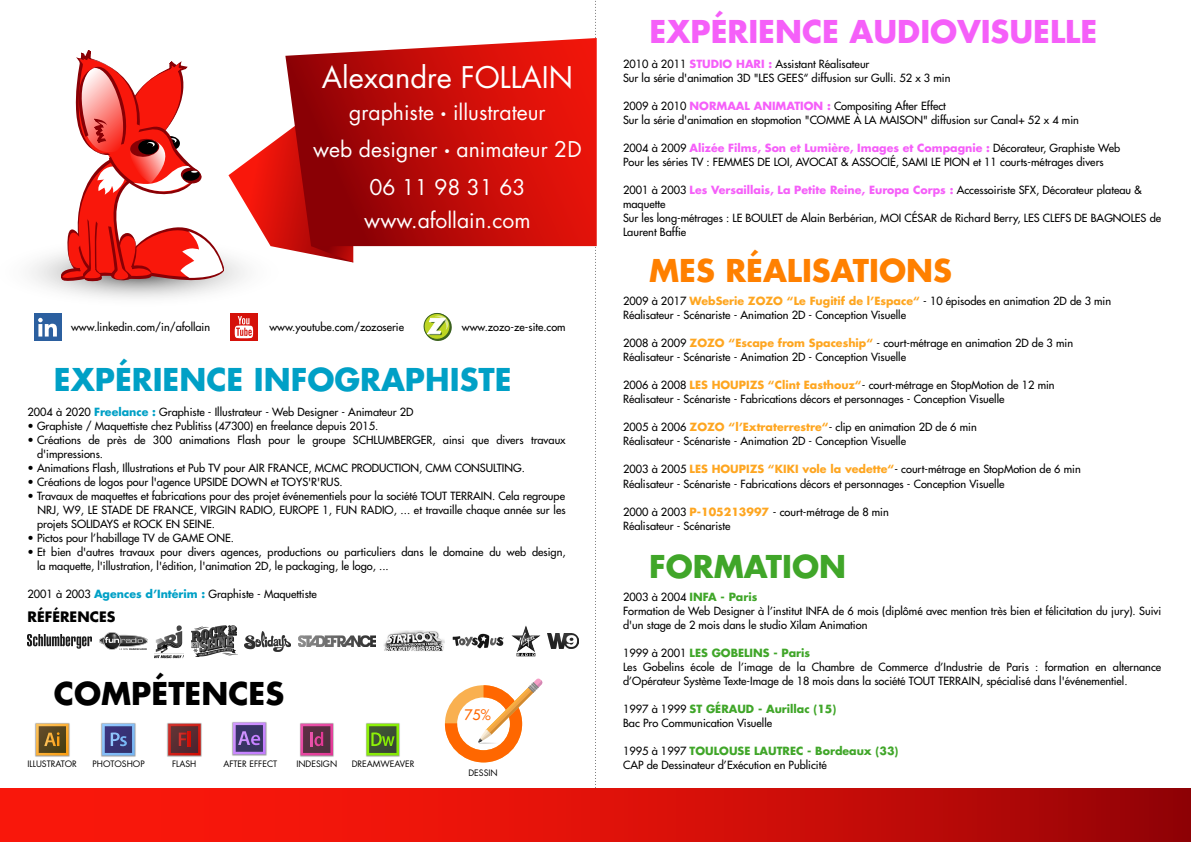
<style>
.page{position:relative;width:1191px;height:842px;background:#fff}
.page>*{position:absolute;margin:0;border:0;box-sizing:border-box;transform-origin:0 0}
.t1{font:700 30.6px "Futura";color:#00a0c6}
.t2{font:700 30.6px "Futura";color:#f55ff9}
.t3{font:700 30.6px "Futura";color:#ff8000}
.t4{font:700 30.6px "Futura";color:#000}
.t5{font:700 30.6px "Futura";color:#40a629}
.t6{font:29px "Futura";color:#fff}
.t7{font:21.1px/36.6px "Futura";color:#fff;text-align:center}
.t8{font:14.1px "Futura";color:#ff6700}
.t9{font:700 14px "Futura";color:#000}
.t10{font:11px/14px "Futura";color:#000}
.t11{font:10.9px "Futura";color:#000}
.t12{font:8.6px "Futura";color:#000}
.s1{font-size:10.2px}
.s2{font-weight:700;color:#00a0c6}
.s3{color:#fff}
.s4{font-weight:700;color:#f55ff9}
.s5{font-weight:700;color:#fea621}
.s6{font-weight:700;color:#40a629}
</style>
<div class="page">
<svg style="left:595px;top:0;width:1px;height:789px"></svg>
<img style="left:101px;top:723px;width:35px;height:34px">
<svg style="left:102px;top:724px;width:33px;height:31px"></svg>
<img style="left:232px;top:722px;width:35px;height:34px">
<svg style="left:233px;top:722px;width:32px;height:32px"></svg>
<img style="left:300px;top:723px;width:34px;height:34px">
<svg style="left:300px;top:724px;width:33px;height:31px"></svg>
<img style="left:167px;top:723px;width:35px;height:34px">
<svg style="left:168px;top:724px;width:33px;height:31px"></svg>
<img style="left:35px;top:723px;width:35px;height:34px">
<svg style="left:36px;top:724px;width:33px;height:31px"></svg>
<img style="left:366px;top:723px;width:34px;height:34px">
<svg style="left:366px;top:724px;width:33px;height:31px"></svg>
<svg style="left:445px;top:678px;width:97px;height:84px"></svg>
<img style="left:28px;top:634px;width:64px;height:14px">
<img style="left:100px;top:633px;width:47px;height:17px">
<img style="left:155px;top:625px;width:29px;height:33px">
<img style="left:191px;top:625px;width:46px;height:32px">
<img style="left:245px;top:631px;width:45px;height:20px">
<img style="left:298px;top:635px;width:77px;height:12px">
<img style="left:383px;top:631px;width:61px;height:20px">
<img style="left:452px;top:634px;width:52px;height:14px">
<img style="left:511px;top:625px;width:29px;height:32px">
<img style="left:548px;top:634px;width:30px;height:14px">
<svg style="left:0;top:789px;width:1191px;height:53px;background:#d61009"></svg>
<div style="left:34px;top:313px;width:27px;height:28px;background:#2b5f9f"></div>
<svg style="left:38px;top:318px;width:19px;height:19px"></svg>
<div style="left:230px;top:313px;width:28px;height:28px;background:#d5110a"></div>
<svg style="left:235px;top:316px;width:18px;height:22px"></svg>
<svg style="left:423px;top:313px;width:29px;height:28px"></svg>
<svg style="left:31px;top:50px;width:322px;height:249px"></svg>
<svg style="left:285px;top:38px;width:312px;height:208px;background:#c21815"></svg>
<p class="t6" style="left:322px;top:57px;width:253px">Alexandre FOLLAIN</p>
<p class="t7" style="left:313px;top:94px;width:270px">graphiste <span class="s1">•</span> illustrateur<br>web designer <span class="s1">•</span> animateur 2D</p>
<p class="t7" style="left:369px;top:169px;width:158px">06 11 98 31 63</p>
<p class="t7" style="left:364px;top:202px;width:168px">www.afollain.com</p>
<p class="t11" style="left:71px;top:319px;width:140px">www.linkedin.com/in/afollain</p>
<p class="t11" style="left:269px;top:319px;width:136px">www.youtube.com/zozoserie</p>
<p class="t11" style="left:462px;top:319px;width:105px">www.zozo-ze-site.com</p>
<p class="t1" style="left:54px;top:359px;width:459px">EXPÉRIENCE INFOGRAPHISTE</p>
<p class="t10" style="left:27px;top:405px;width:387px">2004 à 2020 <span class="s2">Freelance :</span> Graphiste - Illustrateur - Web Designer - Animateur 2D</p>
<p class="t10" style="left:27px;top:419px;width:352px">•<span class="s3">.</span>Graphiste / Maquettiste chez Publitiss (47300) en freelance depuis 2015.</p>
<p class="t10" style="left:27px;top:433px;width:539px">•<span class="s3">.</span>Créations de près de 300 animations Flash pour le groupe SCHLUMBERGER, ainsi que divers travaux</p>
<p class="t10" style="left:27px;top:447px;width:77px"><span class="s3">•</span> d'impressions.</p>
<p class="t10" style="left:27px;top:461px;width:499px">•<span class="s3">.</span>Animations Flash, Illustrations et Pub TV pour AIR FRANCE, MCMC PRODUCTION, CMM CONSULTING.</p>
<p class="t10" style="left:27px;top:475px;width:317px">•<span class="s3">.</span>Créations de logos pour l'agence UPSIDE DOWN et TOYS'R'RUS.</p>
<p class="t10" style="left:27px;top:489px;width:539px">•<span class="s3">.</span>Travaux de maquettes et fabrications pour des projet événementiels pour la société TOUT TERRAIN. Cela regroupe</p>
<p class="t10" style="left:27px;top:503px;width:539px"><span class="s3">•</span> NRJ, W9, LE STADE DE FRANCE, VIRGIN RADIO, EUROPE 1, FUN RADIO, ... et travaille chaque année sur les</p>
<p class="t10" style="left:27px;top:517px;width:189px"><span class="s3">•</span> projets SOLIDAYS et ROCK EN SEINE.</p>
<p class="t10" style="left:27px;top:531px;width:208px">•<span class="s3">.</span>Pictos pour l’habillage TV de GAME ONE.</p>
<p class="t10" style="left:27px;top:545px;width:539px">•<span class="s3">.</span>Et bien d'autres travaux pour divers agences, productions ou particuliers dans le domaine du web design,</p>
<p class="t10" style="left:27px;top:559px;width:363px"><span class="s3">•</span> la maquette, l'illustration, l'édition, l'animation 2D, le packaging, le logo, ...</p>
<p class="t10" style="left:27px;top:587px;width:291px">2001 à 2003 <span class="s2">Agences d’Intérim :</span> Graphiste - Maquettiste</p>
<p class="t9" style="left:27px;top:607px;width:89px">RÉFÉRENCES</p>
<p class="t4" style="left:54px;top:672px;width:232px">COMPÉTENCES</p>
<p class="t12" style="left:27px;top:758px;width:51px">ILLUSTRATOR</p>
<p class="t12" style="left:93px;top:758px;width:54px">PHOTOSHOP</p>
<p class="t12" style="left:172px;top:758px;width:26px">FLASH</p>
<p class="t12" style="left:223px;top:758px;width:55px">AFTER EFFECT</p>
<p class="t12" style="left:296px;top:758px;width:42px">INDESIGN</p>
<p class="t12" style="left:352px;top:758px;width:64px">DREAMWEAVER</p>
<p class="t8" style="left:464px;top:706px;width:28px">75%</p>
<p class="t12" style="left:468px;top:767px;width:31px">DESSIN</p>
<p class="t2" style="left:649px;top:10px;width:449px">EXPÉRIENCE AUDIOVISUELLE</p>
<p class="t10" style="left:623px;top:56px;width:329px">2010 à 2011 <span class="s4">STUDIO HARI :</span> Assistant Réalisateur<br>Sur la série d'animation 3D "LES GEES“ diffusion sur Gulli. 52 x 3 min</p>
<p class="t10" style="left:623px;top:98px;width:457px">2009 à 2010 <span class="s4">NORMAAL ANIMATION :</span> Compositing After Effect<br>Sur la série d'animation en stopmotion "COMME À LA MAISON" diffusion sur Canal+ 52 x 4 min</p>
<p class="t10" style="left:623px;top:140px;width:498px">2004 à 2009 <span class="s4">Alizée Films, Son et Lumière, Images et Compagnie :</span> Décorateur, Graphiste Web<br>Pour les séries TV : FEMMES DE LOI, AVOCAT &amp; ASSOCIÉ, SAMI LE PION et 11 courts-métrages divers</p>
<p class="t10" style="left:623px;top:182px;width:539px">2001 à 2003 <span class="s4">Les Versaillais, La Petite Reine, Europa Corps :</span> Accessoiriste SFX, Décorateur plateau &amp; maquette<br>Sur les long-métrages : LE BOULET de Alain Berbérian, MOI CÉSAR de Richard Berry, LES CLEFS DE BAGNOLES de Laurent Baffie</p>
<p class="t3" style="left:649px;top:249px;width:304px">MES RÉALISATIONS</p>
<p class="t10" style="left:623px;top:294px;width:489px">2009 à 2017 <span class="s5">WebSerie ZOZO “Le Fugitif de l’Espace“</span> - 10 épisodes en animation 2D de 3 min<br>Réalisateur - Scénariste - Animation 2D - Conception Visuelle</p>
<p class="t10" style="left:623px;top:336px;width:451px">2008 à 2009 <span class="s5">ZOZO “Escape from Spaceship“</span> - court-métrage en animation 2D de 3 min<br>Réalisateur - Scénariste - Animation 2D - Conception Visuelle</p>
<p class="t10" style="left:623px;top:378px;width:433px">2006 à 2008 <span class="s5">LES HOUPIZS “Clint Easthouz“</span>- court-métrage en StopMotion de 12 min<br>Réalisateur - Scénariste - Fabrications décors et personnages - Conception Visuelle</p>
<p class="t10" style="left:623px;top:420px;width:355px">2005 à 2006 <span class="s5">ZOZO “l’Extraterrestre“</span>- clip en animation 2D de 6 min<br>Réalisateur - Scénariste - Animation 2D - Conception Visuelle</p>
<p class="t10" style="left:623px;top:462px;width:459px">2003 à 2005 <span class="s5">LES HOUPIZS “KIKI vole la vedette“</span>- court-métrage en StopMotion de 6 min<br>Réalisateur - Scénariste - Fabrications décors et personnages - Conception Visuelle</p>
<p class="t10" style="left:623px;top:504px;width:267px">2000 à 2003 <span class="s5">P-105213997</span> - court-métrage de 8 min<br>Réalisateur - Scénariste</p>
<p class="t5" style="left:649px;top:545px;width:198px">FORMATION</p>
<p class="t10" style="left:623px;top:590px;width:539px">2003 à 2004 <span class="s6">INFA - Paris<br></span>Formation de Web Designer à l’institut INFA de 6 mois (diplômé avec mention très bien et félicitation du jury). Suivi d'un stage de 2 mois dans le studio Xilam Animation</p>
<p class="t10" style="left:623px;top:646px;width:540px">1999 à 2001 <span class="s6">LES GOBELINS - Paris<br></span>Les Gobelins école de l’image de la Chambre de Commerce d’Industrie de Paris : formation en alternance d’Opérateur Système Texte-Image de 18 mois dans la société TOUT TERRAIN, spécialisé dans l'événementiel.</p>
<p class="t10" style="left:623px;top:702px;width:215px">1997 à 1999 <span class="s6">ST GÉRAUD - Aurillac (15)<br></span>Bac Pro Communication Visuelle</p>
<p class="t10" style="left:623px;top:744px;width:277px">1995 à 1997 <span class="s6">TOULOUSE LAUTREC - Bordeaux (33)<br></span>CAP de Dessinateur d’Exécution en Publicité</p>
</div>
